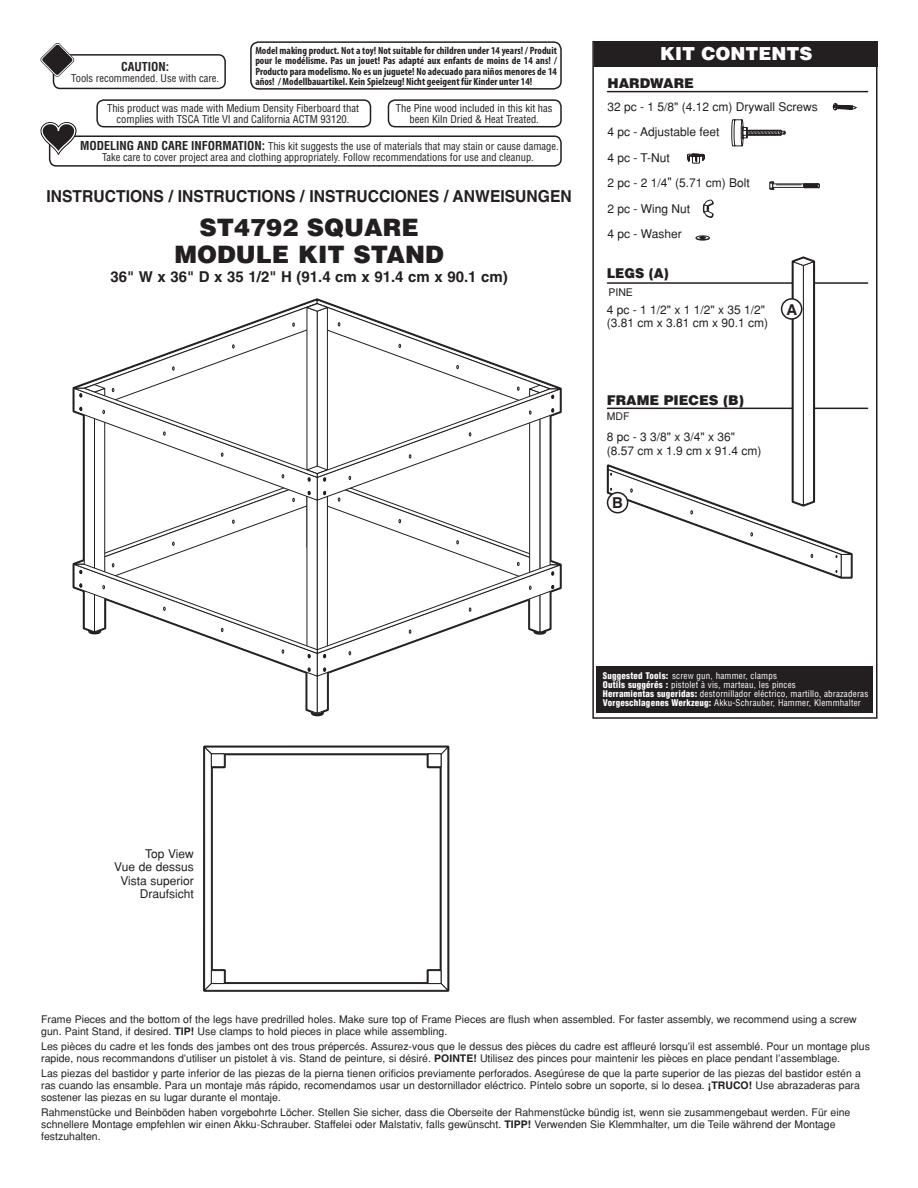
<style>
.page{position:relative;width:918px;height:1188px;background:#fff}
.page>*{position:absolute;margin:0;border:0;box-sizing:border-box;transform-origin:0 0}
.t1{font:900 24px/27px "Helvetica";color:#231f20;text-align:center}
.t2{font:900 18px "Helvetica";color:#fff}
.t3{font:700 16.5px "Helvetica";color:#231f20;scale:.95 1}
.t4{font:700 15px "Helvetica";color:#231f20}
.t5{font:900 13.5px "Helvetica";color:#231f20}
.t6{font:900 13.5px "Helvetica";color:#231f20;scale:.95 1}
.t7{font:12px/25.5px "Helvetica";color:#231f20}
.t8{font:700 condensed 12px "Helvetica";color:#231f20}
.t9{font:10.5px/12px "Helvetica";color:#231f20}
.t10{font:condensed 10.5px/11.2px "Helvetica";color:#231f20;text-align:center}
.t11{font:700 condensed 10.5px/10.5px "Myriad Pro";color:#231f20;text-align:justify}
.t12{font:condensed 9px/9px "Helvetica";letter-spacing:.02em;color:#fff}
.s1{font-weight:700;font-size:12px}
.s2{font-weight:900}
.s3{font-weight:700}
</style>
<div class="page">
<div style="left:592px;top:41px;width:286px;height:678px;border:2px solid #231f20"></div>
<div style="left:597px;top:666px;width:276px;height:47px;background:#231f20"></div>
<div style="left:594px;top:41px;width:284px;height:25px;background:#231f20"></div>
<svg style="left:731px;top:120px;width:55px;height:26px"></svg>
<svg style="left:687px;top:154px;width:18px;height:9px"></svg>
<svg style="left:833px;top:103px;width:24px;height:7px"></svg>
<svg style="left:769px;top:182px;width:51px;height:8px"></svg>
<div style="left:696px;top:236px;width:13px;height:4px;border:1px solid #231f20;border-radius:50%"></div>
<svg style="left:703px;top:200px;width:11px;height:18px"></svg>
<hr style="left:608px;top:91px;width:260px;height:1px;background:#231f20">
<hr style="left:608px;top:408px;width:260px;height:1px;background:#231f20">
<hr style="left:608px;top:282px;width:260px;height:2px;background:#231f20">
<svg style="left:203px;top:746px;width:246px;height:246px"></svg>
<svg style="left:72px;top:299px;width:490px;height:416px"></svg>
<svg style="left:607px;top:256px;width:246px;height:323px"></svg>
<div style="left:782px;top:299px;width:20px;height:20px;background:#fff;border-radius:50%"></div>
<div style="left:781px;top:298px;width:21px;height:22px;border:2px solid #231f20;border-radius:50%"></div>
<div style="left:53px;top:54px;width:173px;height:35px;border:2px solid #231f20;border-radius:7px"></div>
<svg style="left:40px;top:43px;width:35px;height:36px"></svg>
<div style="left:49px;top:135px;width:513px;height:32px;border:2px solid #231f20;border-radius:7px"></div>
<svg style="left:40px;top:122px;width:38px;height:36px"></svg>
<div style="left:250px;top:41px;width:312px;height:49px;border:2px solid #231f20;border-radius:8px"></div>
<div style="left:96px;top:99px;width:275px;height:28px;border:2px solid #231f20;border-radius:7px"></div>
<div style="left:388px;top:99px;width:174px;height:28px;border:2px solid #231f20;border-radius:7px"></div>
<p class="t11" style="left:255px;top:45px;width:303px">Model making product. Not a toy! Not suitable for children under 14 years! / Produit pour le modélisme. Pas un jouet! Pas adapté aux enfants de moins de 14 ans! / Producto para modelismo. No es un juguete! No adecuado para niños menores de 14 años! / Modellbauartikel. Kein Spielzeug! Nicht geeigent für Kinder unter 14!</p>
<p class="t10" style="left:107px;top:102px;width:253px">This product was made with Medium Density Fiberboard that complies with TSCA Title VI and California ACTM 93120.</p>
<p class="t10" style="left:396px;top:102px;width:158px">The Pine wood included in this kit has been Kiln Dried &amp; Heat Treated.</p>
<p class="t8" style="left:121px;top:59px;width:50px">CAUTION:</p>
<p class="t10" style="left:71px;top:72px;width:149px">Tools recommended. Use with care.</p>
<p class="t10" style="left:80px;top:140px;width:480px"><span class="s1">MODELING AND CARE INFORMATION:</span> This kit suggests the use of materials that may stain or cause damage.<br>Take care to cover project area and clothing appropriately. Follow recommendations for use and cleanup.</p>
<h3 class="t3" style="left:46px;top:186px;width:555px">INSTRUCTIONS / INSTRUCTIONS / INSTRUCCIONES / ANWEISUNGEN</h3>
<h1 class="t1" style="left:175px;top:213px;width:271px">ST4792 SQUARE<br>MODULE KIT STAND</h1>
<h3 class="t4" style="left:110px;top:268px;width:399px">36" W x 36" D x 35 1/2" H (91.4 cm x 91.4 cm x 90.1 cm)</h3>
<h2 class="t2" style="left:660px;top:42px;width:154px">KIT CONTENTS</h2>
<p class="t5" style="left:608px;top:75px;width:88px">HARDWARE</p>
<p class="t7" style="left:608px;top:94px;width:212px">32 pc - 1 5/8" (4.12 cm) Drywall Screws<br>4 pc - Adjustable feet<br>4 pc - T-Nut<br>2 pc - 2 1/4" (5.71 cm) Bolt<br>2 pc - Wing Nut<br>4 pc - Washer</p>
<p class="t6" style="left:607px;top:264px;width:67px">LEGS (A)</p>
<p class="t7" style="left:607px;top:303px;width:163px;line-height:13.5px">4 pc - 1 1/2" x 1 1/2" x 35 1/2" (3.81 cm x 3.81 cm x 90.1 cm)</p>
<p class="t9" style="left:608px;top:286px;width:26px">PINE</p>
<h3 class="t4" style="left:786px;top:300px;width:12px">A</h3>
<p class="t5" style="left:607px;top:392px;width:139px">FRAME PIECES (B)</p>
<p class="t7" style="left:607px;top:430px;width:156px;line-height:13.5px">8 pc - 3 3/8" x 3/4" x 36" (8.57 cm x 1.9 cm x 91.4 cm)</p>
<p class="t9" style="left:607px;top:410px;width:24px">MDF</p>
<h3 class="t4" style="left:612px;top:494px;width:12px">B</h3>
<p class="t7" style="left:114px;top:846px;width:81px;line-height:13.5px;text-align:right">Top View<br>Vue de dessus<br>Vista superior<br>Draufsicht</p>
<p class="t12" style="left:603px;top:671px;width:267px"><span class="s2">Suggested Tools:</span> screw gun, hammer, clamps<br><span class="s2">Outils suggérés :</span> pistolet à vis, marteau, les pinces<br><span class="s2">Herramientas sugeridas:</span> destornillador eléctrico, martillo, abrazaderas <span class="s2">Vorgeschlagenes Werkzeug:</span> Akku-Schrauber, Hammer, Klemmhalter</p>
<p class="t9" style="left:41px;top:1013px;width:817px">Frame Pieces and the bottom of the legs have predrilled holes. Make sure top of Frame Pieces are flush when assembled. For faster assembly, we recommend using a screw gun. Paint Stand, if desired. <span class="s3">TIP!</span> Use clamps to hold pieces in place while assembling.</p>
<p class="t9" style="left:41px;top:1040px;width:830px">Les pièces du cadre et les fonds des jambes ont des trous prépercés. Assurez-vous que le dessus des pièces du cadre est affleuré lorsqu’il est assemblé. Pour un montage plus rapide, nous recommandons d’utiliser un pistolet à vis. Stand de peinture, si désiré. <span class="s3">POINTE!</span> Utilisez des pinces pour maintenir les pièces en place pendant l’assemblage.</p>
<p class="t9" style="left:41px;top:1067px;width:821px;text-align:justify">Las piezas del bastidor y parte inferior de las piezas de la pierna tienen orificios previamente perforados. Asegúrese de que la parte superior de las piezas del bastidor estén a ras cuando las ensamble. Para un montaje más rápido, recomendamos usar un destornillador eléctrico. Píntelo sobre un soporte, si lo desea. <span class="s3">¡TRUCO!</span> Use abrazaderas para sostener las piezas en su lugar durante el montaje.</p>
<p class="t9" style="left:41px;top:1107px;width:811px">Rahmenstücke und Beinböden haben vorgebohrte Löcher. Stellen Sie sicher, dass die Oberseite der Rahmenstücke bündig ist, wenn sie zusammengebaut werden. Für eine schnellere Montage empfehlen wir einen Akku-Schrauber. Staffelei oder Malstativ, falls gewünscht. <span class="s3">TIPP!</span> Verwenden Sie Klemmhalter, um die Teile während der Montage festzuhalten.</p>
</div>
